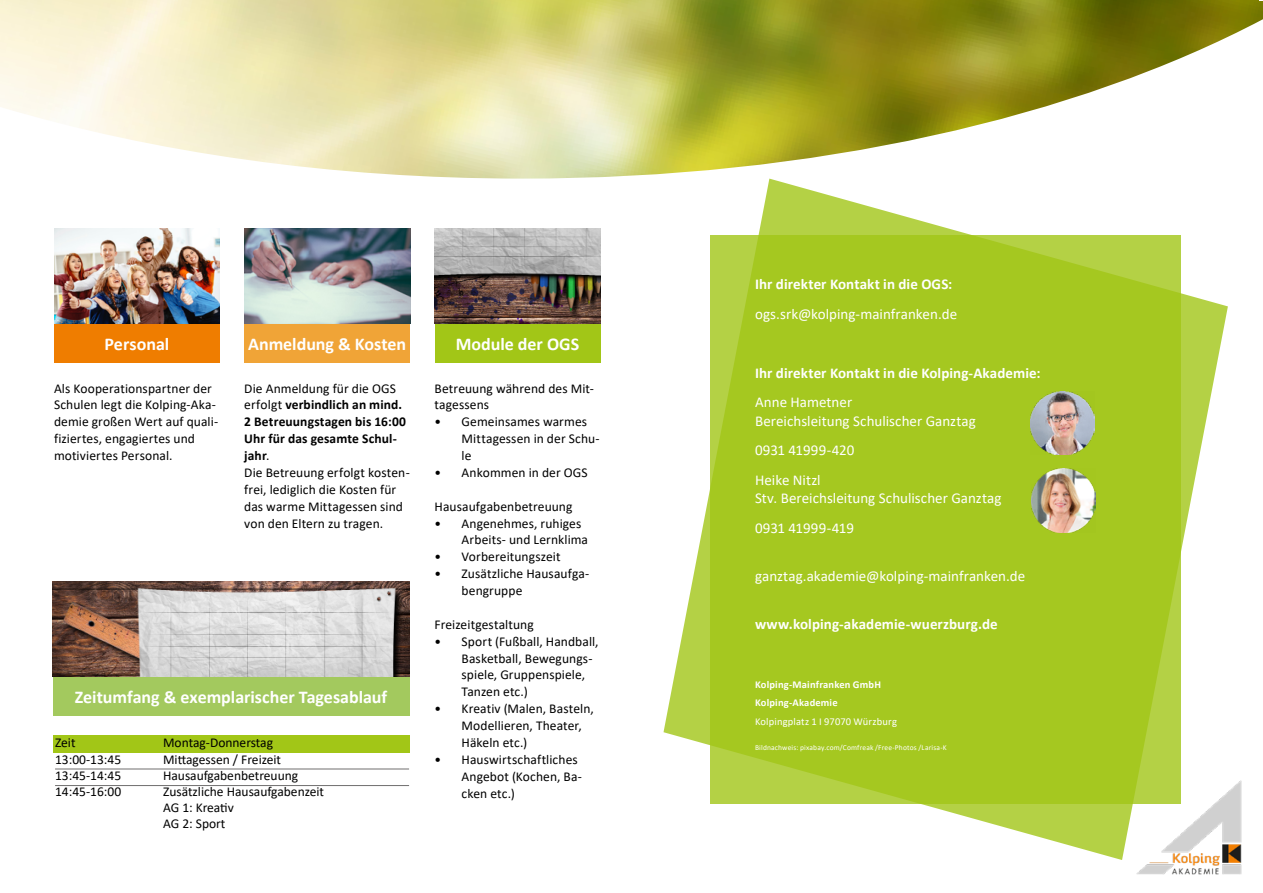
<style>
.page{position:relative;width:1263px;height:893px;background:#fff}
.page>*{position:absolute;margin:0;border:0;box-sizing:border-box;transform-origin:0 0}
.t1{font:700 18px "Calibri";color:#fff}
.t2{font:15px/29.4px "Calibri";color:#fff}
.t3{font:700 15px "Calibri";letter-spacing:.005em;color:#fff}
.t4{font:13.5px/16.8px "Calibri";letter-spacing:.005em;color:#000}
.t5{font:700 10.5px/18.8px "Calibri";letter-spacing:.015em;color:#fff}
.t6{font:10.5px "Calibri";letter-spacing:.015em;color:#fff}
.t7{font:7.5px "Calibri";letter-spacing:.02em;color:#fff}
.s1{font-weight:700}
</style>
<div class="page">
<img style="left:0;top:0;width:1263px;height:179px">
<img style="left:244px;top:228px;width:166px;height:96px">
<img style="left:53px;top:581px;width:356px;height:96px">
<img style="left:435px;top:228px;width:165px;height:96px">
<img style="left:54px;top:228px;width:166px;height:96px">
<div style="left:244px;top:324px;width:166px;height:38px;background:#f0a437"></div>
<div style="left:53px;top:677px;width:356px;height:38px;background:#a3c95e"></div>
<div style="left:435px;top:324px;width:165px;height:38px;background:#a2c617"></div>
<div style="left:54px;top:324px;width:166px;height:38px;background:#ef7d00"></div>
<img style="left:1136px;top:780px;width:106px;height:95px">
<div style="left:53px;top:736px;width:356px;height:17px;background:#a2c617"></div>
<hr style="left:55px;top:785px;width:354px;height:1px;background:#706f6f">
<hr style="left:55px;top:769px;width:354px;height:1px;background:#706f6f">
<svg style="left:663px;top:179px;width:565px;height:681px;fill:#a5c820"></svg>
<img style="left:1031px;top:469px;width:64px;height:64px">
<img style="left:1030px;top:391px;width:64px;height:64px">
<h1 class="t1" style="left:105px;top:331px;width:66px">Personal</h1>
<h1 class="t1" style="left:456px;top:331px;width:125px">Module der OGS</h1>
<p class="t4" style="left:54px;top:379px;width:166px">Als Kooperationspartner der<br>Schulen legt die Kolping-Aka&shy;demie großen Wert auf quali&shy;fiziertes, engagiertes und motiviertes Personal.</p>
<p class="t4" style="left:435px;top:379px;width:161px">Betreuung während des Mit&shy;tagessens</p>
<h1 class="t1" style="left:248px;top:331px;width:160px">Anmeldung &amp; Kosten</h1>
<p class="t4" style="left:244px;top:379px;width:167px">Die Anmeldung für die OGS erfolgt <span class="s1">verbindlich an mind.<br>2 Betreuungstagen bis 16:00<br>Uhr für das gesamte Schul&shy;jahr</span>.<br>Die Betreuung erfolgt kosten&shy;frei, lediglich die Kosten für das warme Mittagessen sind von den Eltern zu tragen.</p>
<p class="t4" style="left:462px;top:413px;width:140px;text-indent:-27px">• Gemeinsames warmes<br>Mittagessen in der Schu&shy;le</p>
<p class="t4" style="left:435px;top:464px;width:155px">• Ankommen in der OGS</p>
<p class="t4" style="left:435px;top:497px;width:139px">Hausaufgabenbetreuung</p>
<p class="t4" style="left:462px;top:514px;width:128px;text-indent:-27px">• Angenehmes, ruhiges<br>Arbeits- und Lernklima</p>
<p class="t4" style="left:435px;top:548px;width:127px">• Vorbereitungszeit</p>
<p class="t4" style="left:462px;top:565px;width:129px;text-indent:-27px">• Zusätzliche Hausaufga&shy;bengruppe</p>
<p class="t4" style="left:435px;top:616px;width:101px">Freizeitgestaltung</p>
<p class="t4" style="left:462px;top:632px;width:139px;text-indent:-27px">• Sport (Fußball, Handball,<br>Basketball, Bewegungs&shy;spiele, Gruppenspiele,<br>Tanzen etc.)</p>
<p class="t4" style="left:462px;top:700px;width:134px;text-indent:-27px">• Kreativ (Malen, Basteln,<br>Modellieren, Theater,<br>Häkeln etc.)</p>
<p class="t4" style="left:462px;top:751px;width:122px;text-indent:-27px">• Hauswirtschaftliches<br>Angebot (Kochen, Ba&shy;cken etc.)</p>
<h1 class="t1" style="left:75px;top:684px;width:314px">Zeitumfang &amp; exemplarischer Tagesablauf</h1>
<p class="t4" style="left:55px;top:734px;width:22px">Zeit</p>
<p class="t4" style="left:163px;top:734px;width:112px">Montag-Donnerstag</p>
<p class="t4" style="left:55px;top:750px;width:68px">13:00-13:45</p>
<p class="t4" style="left:163px;top:750px;width:120px">Mittagessen / Freizeit</p>
<p class="t4" style="left:55px;top:767px;width:68px">13:45-14:45</p>
<p class="t4" style="left:163px;top:767px;width:137px">Hausaufgabenbetreuung</p>
<p class="t4" style="left:55px;top:783px;width:68px">14:45-16:00</p>
<p class="t4" style="left:163px;top:783px;width:163px;line-height:16.2px">Zusätzliche Hausaufgabenzeit<br>AG 1: Kreativ<br>AG 2: Sport</p>
<p class="t3" style="left:755px;top:274px;width:199px">Ihr direkter Kontakt in die OGS:</p>
<p class="t2" style="left:755px;top:299px;width:204px">ogs.srk@kolping-mainfranken.de</p>
<p class="t3" style="left:755px;top:362px;width:287px">Ihr direkter Kontakt in die Kolping-Akademie:</p>
<p class="t2" style="left:755px;top:392px;width:222px;line-height:18.8px">Anne Hametner<br>Bereichsleitung Schulischer Ganztag</p>
<p class="t2" style="left:755px;top:435px;width:101px">0931 41999-420<br>Heike Nitzl</p>
<p class="t2" style="left:755px;top:483px;width:248px">Stv. Bereichsleitung Schulischer Ganztag<br>0931 41999-419</p>
<p class="t2" style="left:755px;top:561px;width:272px">ganztag.akademie@kolping-mainfranken.de</p>
<p class="t3" style="left:755px;top:613px;width:244px">www.kolping-akademie-wuerzburg.de</p>
<p class="t5" style="left:755px;top:675px;width:127px">Kolping-Mainfranken GmbH<br>Kolping-Akademie</p>
<p class="t6" style="left:755px;top:714px;width:143px">Kolpingplatz 1 I 97070 Würzburg</p>
<p class="t7" style="left:755px;top:742px;width:193px">Bildnachweis: pixabay.com/Comfreak /Free-Photos /Larisa-K</p>
</div>
